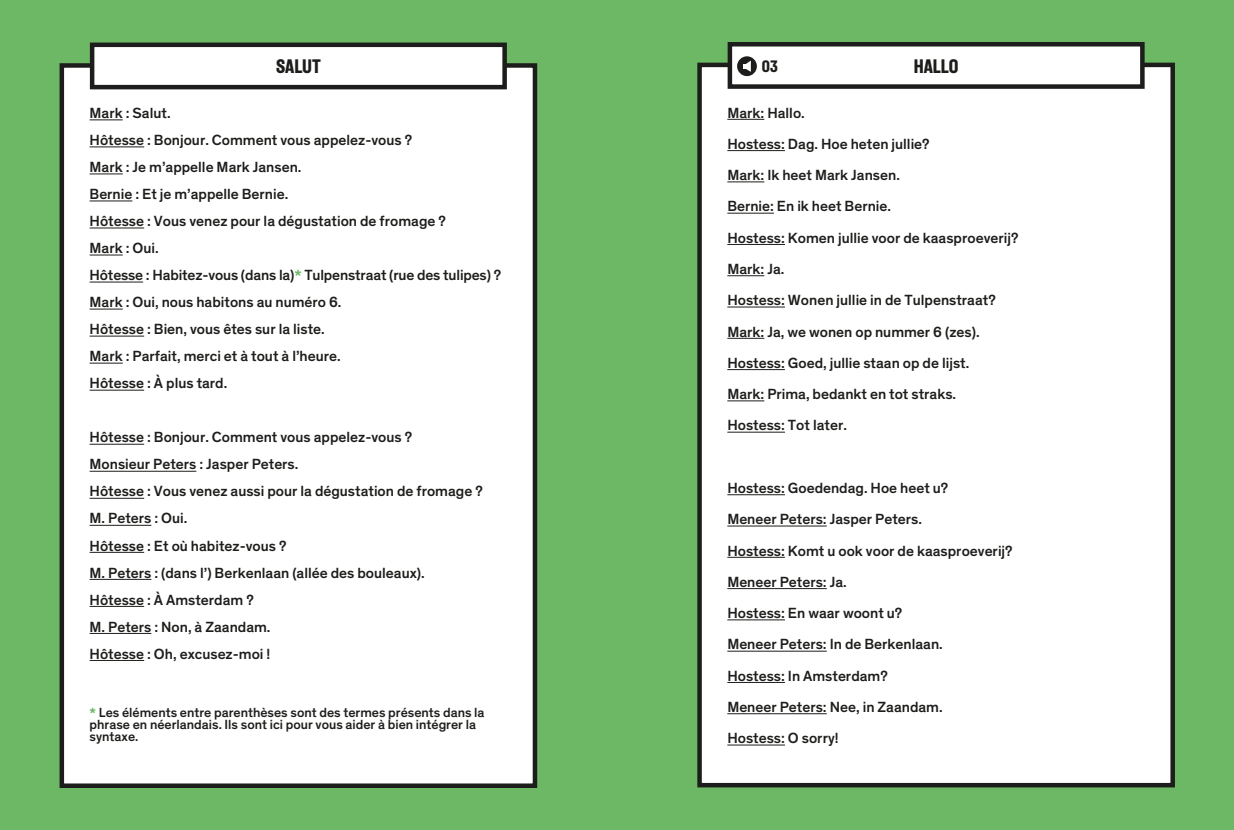
<style>
.page{position:relative;width:1234px;height:830px;background:#fff}
.page>*{position:absolute;margin:0;border:0;box-sizing:border-box;transform-origin:0 0}
.t1{font:19.5px "New Grotesk Square FIVE";color:#1d1d1b}
.t2{font:16.5px "New Grotesk Square FIVE";color:#1d1d1b}
.t3{font:500 15px/27px "Theinhardt";color:#1d1d1b}
.t4{font:500 13.5px/12px "Theinhardt";color:#1d1d1b}
.s1{color:#6cb865}
</style>
<div class="page">
<div style="left:0;top:0;width:617px;height:829px;background:#6cb865"></div>
<div style="left:62px;top:65px;width:473px;height:720px;background:#fff"></div>
<hr style="left:90px;top:119px;width:33px;height:1px;background:#1d1d1b">
<hr style="left:90px;top:146px;width:54px;height:1px;background:#1d1d1b">
<hr style="left:90px;top:173px;width:33px;height:1px;background:#1d1d1b">
<hr style="left:90px;top:200px;width:42px;height:1px;background:#1d1d1b">
<hr style="left:90px;top:227px;width:54px;height:1px;background:#1d1d1b">
<hr style="left:90px;top:254px;width:33px;height:1px;background:#1d1d1b">
<hr style="left:90px;top:281px;width:53px;height:1px;background:#1d1d1b">
<hr style="left:90px;top:308px;width:33px;height:1px;background:#1d1d1b">
<hr style="left:90px;top:335px;width:54px;height:1px;background:#1d1d1b">
<hr style="left:90px;top:362px;width:33px;height:1px;background:#1d1d1b">
<hr style="left:90px;top:389px;width:54px;height:1px;background:#1d1d1b">
<hr style="left:90px;top:443px;width:54px;height:1px;background:#1d1d1b">
<hr style="left:90px;top:470px;width:106px;height:1px;background:#1d1d1b">
<hr style="left:90px;top:497px;width:54px;height:1px;background:#1d1d1b">
<hr style="left:90px;top:524px;width:61px;height:1px;background:#1d1d1b">
<hr style="left:90px;top:551px;width:54px;height:1px;background:#1d1d1b">
<hr style="left:90px;top:578px;width:61px;height:1px;background:#1d1d1b">
<hr style="left:90px;top:605px;width:54px;height:1px;background:#1d1d1b">
<hr style="left:90px;top:632px;width:61px;height:1px;background:#1d1d1b">
<hr style="left:90px;top:659px;width:54px;height:1px;background:#1d1d1b">
<div style="left:60px;top:63px;width:477px;height:724px;border:4px solid #1d1d1b"></div>
<div style="left:92px;top:45px;width:412px;height:42px;background:#fff"></div>
<div style="left:90px;top:43px;width:417px;height:46px;border:4px solid #1d1d1b"></div>
<div style="left:617px;top:0;width:616px;height:829px;background:#6cb865"></div>
<div style="left:699px;top:65px;width:473px;height:719px;background:#fff"></div>
<hr style="left:727px;top:119px;width:37px;height:1px;background:#1d1d1b">
<hr style="left:727px;top:150px;width:57px;height:1px;background:#1d1d1b">
<hr style="left:727px;top:181px;width:37px;height:1px;background:#1d1d1b">
<hr style="left:727px;top:213px;width:46px;height:1px;background:#1d1d1b">
<hr style="left:727px;top:244px;width:57px;height:1px;background:#1d1d1b">
<hr style="left:727px;top:275px;width:37px;height:1px;background:#1d1d1b">
<hr style="left:727px;top:306px;width:57px;height:1px;background:#1d1d1b">
<hr style="left:727px;top:338px;width:37px;height:1px;background:#1d1d1b">
<hr style="left:727px;top:369px;width:57px;height:1px;background:#1d1d1b">
<hr style="left:727px;top:400px;width:37px;height:1px;background:#1d1d1b">
<hr style="left:727px;top:431px;width:57px;height:1px;background:#1d1d1b">
<hr style="left:727px;top:494px;width:57px;height:1px;background:#1d1d1b">
<hr style="left:727px;top:525px;width:99px;height:1px;background:#1d1d1b">
<hr style="left:727px;top:556px;width:57px;height:1px;background:#1d1d1b">
<hr style="left:727px;top:588px;width:99px;height:1px;background:#1d1d1b">
<hr style="left:727px;top:619px;width:57px;height:1px;background:#1d1d1b">
<hr style="left:727px;top:650px;width:99px;height:1px;background:#1d1d1b">
<hr style="left:727px;top:681px;width:57px;height:1px;background:#1d1d1b">
<hr style="left:727px;top:713px;width:99px;height:1px;background:#1d1d1b">
<hr style="left:727px;top:744px;width:57px;height:1px;background:#1d1d1b">
<div style="left:697px;top:63px;width:477px;height:724px;border:4px solid #1d1d1b"></div>
<div style="left:729px;top:44px;width:413px;height:42px;background:#fff"></div>
<div style="left:727px;top:42px;width:417px;height:47px;border:4px solid #1d1d1b"></div>
<svg style="left:737px;top:56px;width:19px;height:20px"></svg>
<svg style="left:743px;top:61px;width:7px;height:11px"></svg>
<p class="t1" style="left:276px;top:54px;width:46px">SALUT</p>
<p class="t3" style="left:90px;top:100px;width:413px">Mark : Salut.<br>Hôtesse : Bonjour. Comment vous appelez-vous ?<br>Mark : Je m’appelle Mark Jansen.<br>Bernie : Et je m’appelle Bernie.<br>Hôtesse : Vous venez pour la dégustation de fromage ?<br>Mark : Oui.<br>Hôtesse : Habitez-vous (dans la)<span class="s1">*</span> Tulpenstraat (rue des tulipes) ?<br>Mark : Oui, nous habitons au numéro 6.<br>Hôtesse : Bien, vous êtes sur la liste.<br>Mark : Parfait, merci et à tout à l’heure.<br>Hôtesse : À plus tard.</p>
<p class="t3" style="left:90px;top:424px;width:394px">Hôtesse : Bonjour. Comment vous appelez-vous ?<br>Monsieur Peters : Jasper Peters.<br>Hôtesse : Vous venez aussi pour la dégustation de fromage ?<br>M. Peters : Oui.<br>Hôtesse : Et où habitez-vous ?<br>M. Peters : (dans l’) Berkenlaan (allée des bouleaux).<br>Hôtesse : À Amsterdam ?<br>M. Peters : Non, à Zaandam.<br>Hôtesse : Oh, excusez-moi !</p>
<p class="t4" style="left:90px;top:706px;width:396px"><span class="s1">*</span> Les éléments entre parenthèses sont des termes présents dans la phrase en néerlandais. Ils sont ici pour vous aider à bien intégrer la syntaxe.</p>
<p class="t2" style="left:761px;top:56px;width:17px">03</p>
<p class="t1" style="left:913px;top:54px;width:46px">HALLO</p>
<p class="t3" style="left:727px;top:97px;width:292px;line-height:31.2px">Mark: Hallo.<br>Hostess: Dag. Hoe heten jullie?<br>Mark: Ik heet Mark Jansen.<br>Bernie: En ik heet Bernie.<br>Hostess: Komen jullie voor de kaasproeverij?<br>Mark: Ja.<br>Hostess: Wonen jullie in de Tulpenstraat?<br>Mark: Ja, we wonen op nummer 6 (zes).<br>Hostess: Goed, jullie staan op de lijst.<br>Mark: Prima, bedankt en tot straks.<br>Hostess: Tot later.</p>
<p class="t3" style="left:727px;top:472px;width:287px;line-height:31.2px">Hostess: Goedendag. Hoe heet u?<br>Meneer Peters: Jasper Peters.<br>Hostess: Komt u ook voor de kaasproeverij?<br>Meneer Peters: Ja.<br>Hostess: En waar woont u?<br>Meneer Peters: In de Berkenlaan.<br>Hostess: In Amsterdam?<br>Meneer Peters: Nee, in Zaandam.<br>Hostess: O sorry!</p>
</div>
